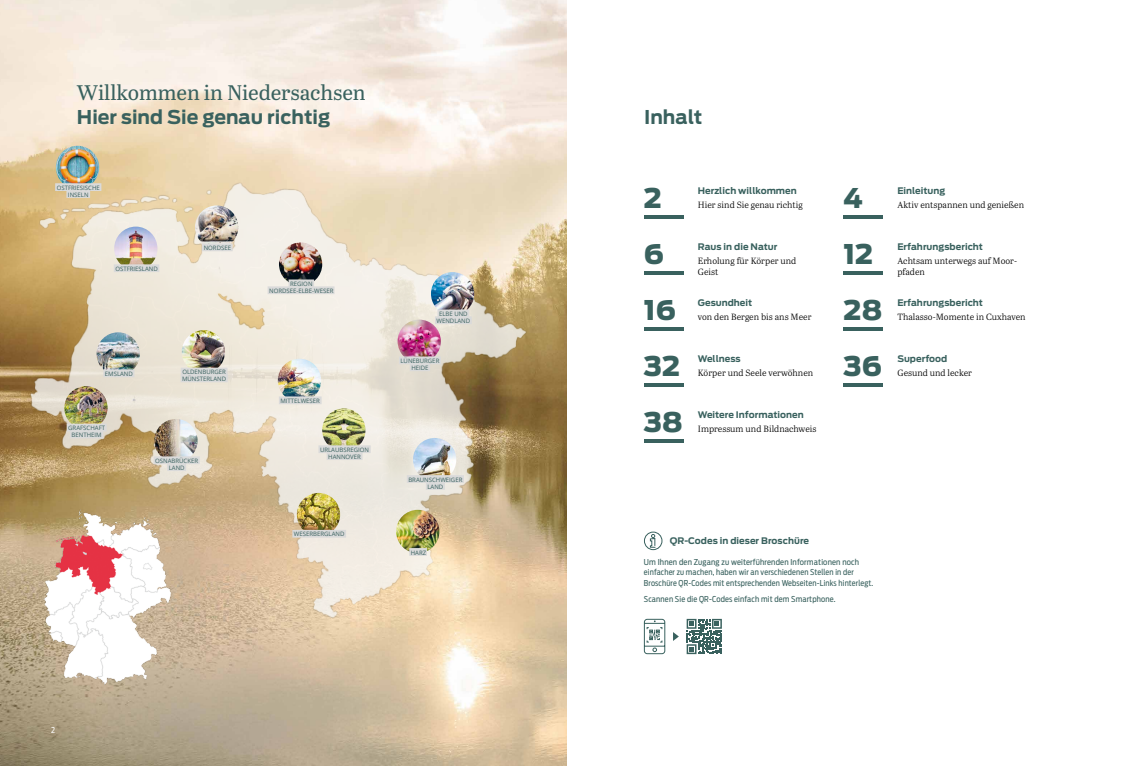
<style>
.page{position:relative;width:1134px;height:766px;background:#fff}
.page>*{position:absolute;margin:0;border:0;box-sizing:border-box;transform-origin:0 0}
.t1{font:900 27px "Antenna";color:#39615e}
.t2{font:21px "Abril Text";letter-spacing:-.005em;color:#39615e}
.t3{font:700 18.9px "Antenna";color:#39615e}
.t4{font:9px/10.5px "Abril Text Lt";letter-spacing:.005em;color:#000}
.t5{font:700 9px "Antenna";letter-spacing:.005em;color:#39615e}
.t6{font:8.1px/10.5px "Antenna Cond";letter-spacing:.02em;color:#39615e}
.t7{font:8.1px "Antenna Cond";color:#fff}
.t8{font:6px/6.9px "Open Sans";color:#39615e;text-align:center}
</style>
<div class="page">
<svg style="left:644px;top:439px;width:40px;height:3px"></svg>
<svg style="left:843px;top:383px;width:40px;height:3px"></svg>
<svg style="left:843px;top:215px;width:40px;height:3px"></svg>
<svg style="left:644px;top:215px;width:40px;height:3px"></svg>
<svg style="left:843px;top:271px;width:40px;height:3px"></svg>
<svg style="left:644px;top:271px;width:40px;height:3px"></svg>
<svg style="left:843px;top:327px;width:40px;height:3px"></svg>
<svg style="left:644px;top:327px;width:40px;height:3px"></svg>
<svg style="left:644px;top:383px;width:40px;height:3px"></svg>
<svg style="left:644px;top:618px;width:21px;height:36px"></svg>
<svg style="left:673px;top:632px;width:6px;height:8px"></svg>
<svg style="left:650px;top:534px;width:5px;height:13px"></svg>
<div style="left:644px;top:531px;width:18px;height:19px;border:1px solid #39615e;border-radius:50%"></div>
<svg style="left:686px;top:619px;width:11px;height:36px"></svg>
<svg style="left:687px;top:618px;width:35px;height:36px"></svg>
<img style="left:0;top:0;width:567px;height:765px">
<img style="left:22px;top:169px;width:542px;height:462px">
<img style="left:35px;top:502px;width:145px;height:193px">
<img style="left:114px;top:226px;width:43px;height:38px">
<div style="left:114px;top:264px;width:45px;height:8px;background:#dadada"></div>
<img style="left:195px;top:205px;width:43px;height:44px;border-radius:22px">
<div style="left:202px;top:243px;width:31px;height:8px;background:#dadada"></div>
<img style="left:96px;top:332px;width:44px;height:43px;border-radius:22px">
<div style="left:103px;top:369px;width:31px;height:8px;background:#dadada"></div>
<img style="left:64px;top:386px;width:44px;height:43px;border-radius:22px">
<div style="left:67px;top:423px;width:40px;height:8px;background:#dadada"></div>
<div style="left:70px;top:430px;width:33px;height:8px;background:#dadada"></div>
<img style="left:182px;top:330px;width:43px;height:43px;border-radius:22px">
<div style="left:181px;top:367px;width:46px;height:8px;background:#dadada"></div>
<div style="left:181px;top:374px;width:47px;height:8px;background:#dadada"></div>
<img style="left:154px;top:419px;width:44px;height:43px;border-radius:22px">
<div style="left:154px;top:456px;width:46px;height:8px;background:#dadada"></div>
<div style="left:167px;top:463px;width:19px;height:8px;background:#dadada"></div>
<img style="left:279px;top:242px;width:43px;height:44px;border-radius:22px">
<div style="left:289px;top:279px;width:25px;height:8px;background:#dadada"></div>
<div style="left:268px;top:286px;width:66px;height:8px;background:#dadada"></div>
<img style="left:431px;top:272px;width:43px;height:42px">
<div style="left:437px;top:309px;width:32px;height:8px;background:#dadada"></div>
<div style="left:435px;top:316px;width:37px;height:8px;background:#dadada"></div>
<img style="left:398px;top:319px;width:43px;height:44px;border-radius:22px">
<div style="left:399px;top:356px;width:42px;height:8px;background:#dadada"></div>
<div style="left:410px;top:363px;width:20px;height:8px;background:#dadada"></div>
<img style="left:278px;top:358px;width:43px;height:44px;border-radius:22px">
<div style="left:279px;top:396px;width:43px;height:8px;background:#dadada"></div>
<img style="left:322px;top:408px;width:43px;height:37px">
<div style="left:318px;top:445px;width:53px;height:8px;background:#dadada"></div>
<div style="left:327px;top:452px;width:35px;height:8px;background:#dadada"></div>
<img style="left:297px;top:493px;width:43px;height:43px;border-radius:22px">
<div style="left:292px;top:529px;width:54px;height:8px;background:#dadada"></div>
<img style="left:413px;top:438px;width:43px;height:43px;border-radius:22px">
<div style="left:407px;top:475px;width:57px;height:8px;background:#dadada"></div>
<div style="left:426px;top:482px;width:19px;height:7px;background:#dadada"></div>
<img style="left:396px;top:509px;width:43px;height:44px;border-radius:22px">
<div style="left:409px;top:548px;width:18px;height:7px;background:#dadada"></div>
<img style="left:56px;top:146px;width:43px;height:43px;border-radius:22px">
<div style="left:55px;top:183px;width:46px;height:8px;background:#dadada"></div>
<div style="left:66px;top:190px;width:24px;height:8px;background:#dadada"></div>
<h2 class="t2" style="left:77px;top:77px;width:290px">Willkommen in Niedersachsen</h2>
<h3 class="t3" style="left:77px;top:106px;width:255px">Hier sind Sie genau richtig</h3>
<p class="t8" style="left:57px;top:184px;width:45px">OSTFRIESISCHE<br>INSELN</p>
<p class="t8" style="left:115px;top:265px;width:44px">OSTFRIESLAND</p>
<p class="t8" style="left:204px;top:244px;width:29px">NORDSEE</p>
<p class="t8" style="left:105px;top:370px;width:29px">EMSLAND</p>
<p class="t8" style="left:68px;top:424px;width:38px">GRAFSCHAFT<br>BENTHEIM</p>
<p class="t8" style="left:182px;top:368px;width:45px;text-align:left">OLDENBURGER<br>MÜNSTERLAND</p>
<p class="t8" style="left:155px;top:457px;width:44px">OSNABRÜCKER<br>LAND</p>
<p class="t8" style="left:269px;top:280px;width:66px">REGION<br>NORDSEE-ELBE-WESER</p>
<p class="t8" style="left:280px;top:397px;width:41px">MITTELWESER</p>
<p class="t8" style="left:320px;top:446px;width:51px">URLAUBSREGION<br>HANNOVER</p>
<p class="t8" style="left:294px;top:530px;width:52px">WESERBERGLAND</p>
<p class="t8" style="left:436px;top:310px;width:35px">ELBE UND<br>WENDLAND</p>
<p class="t8" style="left:400px;top:357px;width:40px">LÜNEBURGER<br>HEIDE</p>
<p class="t8" style="left:408px;top:475px;width:56px">BRAUNSCHWEIGER<br>LAND</p>
<p class="t8" style="left:411px;top:548px;width:17px">HARZ</p>
<h3 class="t7" style="left:51px;top:725px;width:6px">2</h3>
<h3 class="t3" style="left:644px;top:105px;width:60px">Inhalt</h3>
<h1 class="t1" style="left:644px;top:182px;width:20px">2</h1>
<h3 class="t5" style="left:698px;top:185px;width:100px">Herzlich willkommen</h3>
<h3 class="t4" style="left:698px;top:199px;width:106px">Hier sind Sie genau richtig</h3>
<h1 class="t1" style="left:843px;top:182px;width:21px">4</h1>
<h3 class="t5" style="left:897px;top:185px;width:49px">Einleitung</h3>
<h3 class="t4" style="left:897px;top:199px;width:128px">Aktiv entspannen und genießen</h3>
<h1 class="t1" style="left:644px;top:238px;width:22px">6</h1>
<h3 class="t5" style="left:698px;top:241px;width:81px">Raus in die Natur</h3>
<h3 class="t4" style="left:698px;top:255px;width:100px">Erholung für Körper und<br>Geist</h3>
<h1 class="t1" style="left:843px;top:238px;width:31px">12</h1>
<h3 class="t5" style="left:897px;top:241px;width:87px">Erfahrungsbericht</h3>
<h3 class="t4" style="left:897px;top:255px;width:121px">Achtsam unterwegs auf Moor&shy;pfaden</h3>
<h1 class="t1" style="left:644px;top:294px;width:34px">16</h1>
<h3 class="t5" style="left:698px;top:297px;width:56px">Gesundheit</h3>
<h3 class="t4" style="left:698px;top:311px;width:115px">von den Bergen bis ans Meer</h3>
<h1 class="t1" style="left:843px;top:294px;width:40px">28</h1>
<h3 class="t5" style="left:897px;top:297px;width:87px">Erfahrungsbericht</h3>
<h3 class="t4" style="left:897px;top:311px;width:130px">Thalasso-Momente in Cuxhaven</h3>
<h1 class="t1" style="left:644px;top:350px;width:38px">32</h1>
<h3 class="t5" style="left:698px;top:353px;width:44px">Wellness</h3>
<h3 class="t4" style="left:698px;top:367px;width:117px">Körper und Seele verwöhnen</h3>
<h1 class="t1" style="left:843px;top:350px;width:40px">36</h1>
<h3 class="t5" style="left:897px;top:353px;width:51px">Superfood</h3>
<h3 class="t4" style="left:897px;top:367px;width:76px">Gesund und lecker</h3>
<h1 class="t1" style="left:644px;top:406px;width:40px">38</h1>
<h3 class="t5" style="left:698px;top:409px;width:107px">Weitere Informationen</h3>
<h3 class="t4" style="left:698px;top:423px;width:120px">Impressum und Bildnachweis</h3>
<h3 class="t5" style="left:670px;top:535px;width:141px">QR-Codes in dieser Broschüre</h3>
<h3 class="t6" style="left:644px;top:556px;width:231px">Um Ihnen den Zugang zu weiterführenden Informationen noch einfacher zu machen, haben wir an verschiedenen Stellen in der<br>Broschüre QR-Codes mit entsprechenden Webseiten-Links hinterlegt.</h3>
<h3 class="t6" style="left:644px;top:593px;width:193px">Scannen Sie die QR-Codes einfach mit dem Smartphone.</h3>
</div>
